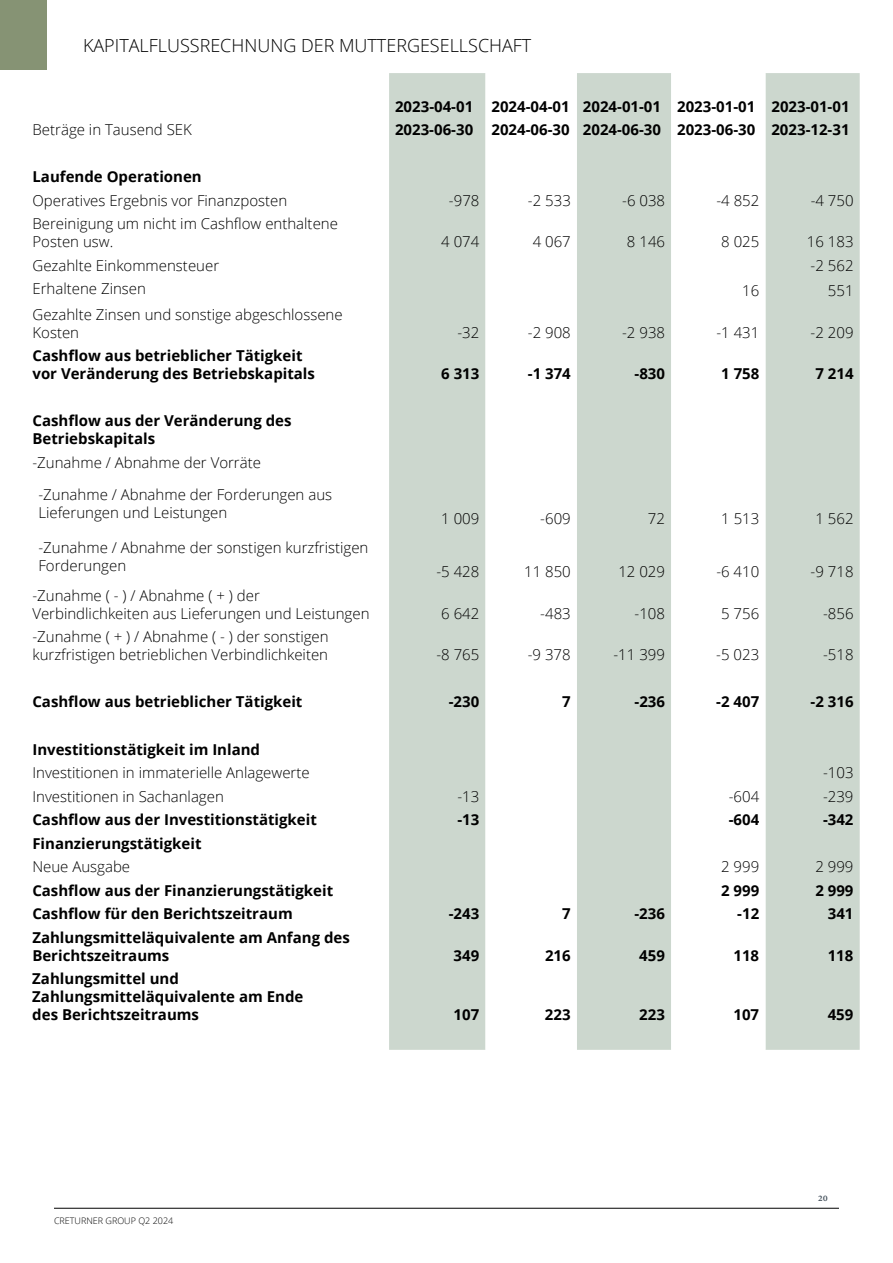
<style>
.page{position:relative;width:893px;height:1263px;background:#fff}
.page>*{position:absolute;margin:0;border:0;box-sizing:border-box;transform-origin:0 0}
.t1{font:300 18px "Open Sans";color:#000}
.t2{font:300 15px/18px "Open Sans";color:#000}
.t3{font:700 15px/18px "Open Sans";color:#000}
.t4{font:15px "Minion Pro";color:#3d4a55}
.t5{font:300 9px "Open Sans";color:#000}
</style>
<div class="page">
<div style="left:389px;top:73px;width:471px;height:977px;background:#ccd7ce"></div>
<svg style="left:485px;top:73px;width:280px;height:977px"></svg>
<hr style="left:54px;top:1208px;width:785px;height:1px;background:#000">
<div style="left:0;top:0;width:47px;height:70px;background:#869374"></div>
<p class="t1" style="left:83px;top:33px;width:450px">KAPITALFLUSSRECHNUNG DER MUTTERGESELLSCHAFT</p>
<p class="t3" style="left:395px;top:97px;width:456px">2023-04-01 2024-04-01 2024-01-01 2023-01-01 2023-01-01</p>
<p class="t2" style="left:33px;top:120px;width:161px">Beträge in Tausend SEK</p>
<p class="t3" style="left:395px;top:120px;width:456px">2023-06-30 2024-06-30 2024-06-30 2023-06-30 2023-12-31</p>
<p class="t3" style="left:33px;top:167px;width:171px">Laufende Operationen</p>
<p class="t2" style="left:33px;top:191px;width:256px">Operatives Ergebnis vor Finanzposten</p>
<p class="t2" style="left:449px;top:191px;width:32px">-978</p>
<p class="t2" style="left:528px;top:191px;width:44px">-2 533</p>
<p class="t2" style="left:622px;top:191px;width:44px">-6 038</p>
<p class="t2" style="left:716px;top:191px;width:44px">-4 852</p>
<p class="t2" style="left:811px;top:191px;width:44px">-4 750</p>
<p class="t2" style="left:33px;top:214px;width:307px">Bereinigung um nicht im Cashflow enthaltene<br>Posten usw.</p>
<p class="t2" style="left:441px;top:232px;width:40px">4 074</p>
<p class="t2" style="left:533px;top:232px;width:40px">4 067</p>
<p class="t2" style="left:627px;top:232px;width:40px">8 146</p>
<p class="t2" style="left:721px;top:232px;width:40px">8 025</p>
<p class="t2" style="left:807px;top:232px;width:48px">16 183</p>
<p class="t2" style="left:32px;top:256px;width:188px">Gezahlte Einkommensteuer</p>
<p class="t2" style="left:811px;top:256px;width:44px">-2 562</p>
<p class="t2" style="left:32px;top:279px;width:115px">Erhaltene Zinsen</p>
<p class="t2" style="left:742px;top:282px;width:19px">16</p>
<p class="t2" style="left:828px;top:282px;width:27px">551</p>
<p class="t2" style="left:33px;top:305px;width:312px">Gezahlte Zinsen und sonstige abgeschlossene<br>Kosten</p>
<p class="t2" style="left:457px;top:323px;width:23px">-32</p>
<p class="t2" style="left:528px;top:323px;width:44px">-2 908</p>
<p class="t2" style="left:622px;top:323px;width:44px">-2 938</p>
<p class="t2" style="left:716px;top:323px;width:44px">-1 431</p>
<p class="t2" style="left:811px;top:323px;width:44px">-2 209</p>
<p class="t3" style="left:32px;top:346px;width:284px">Cashflow aus betrieblicher Tätigkeit vor Veränderung des Betriebskapitals</p>
<p class="t3" style="left:441px;top:364px;width:40px">6 313</p>
<p class="t3" style="left:528px;top:364px;width:44px">-1 374</p>
<p class="t3" style="left:635px;top:364px;width:32px">-830</p>
<p class="t3" style="left:721px;top:364px;width:40px">1 758</p>
<p class="t3" style="left:815px;top:364px;width:40px">7 214</p>
<p class="t3" style="left:32px;top:411px;width:261px">Cashflow aus der Veränderung des<br>Betriebskapitals</p>
<p class="t2" style="left:38px;top:446px;width:295px;line-height:31.8px;text-indent:-6px">-Zunahme / Abnahme der Vorräte -Zunahme / Abnahme der Forderungen aus</p>
<p class="t2" style="left:38px;top:503px;width:190px">Lieferungen und Leistungen</p>
<p class="t2" style="left:441px;top:509px;width:40px">1 009</p>
<p class="t2" style="left:540px;top:509px;width:32px">-609</p>
<p class="t2" style="left:648px;top:509px;width:19px">72</p>
<p class="t2" style="left:721px;top:509px;width:40px">1 513</p>
<p class="t2" style="left:815px;top:509px;width:40px">1 562</p>
<p class="t2" style="left:38px;top:538px;width:331px">-Zunahme / Abnahme der sonstigen kurzfristigen<br>Forderungen</p>
<p class="t2" style="left:436px;top:562px;width:44px">-5 428</p>
<p class="t2" style="left:524px;top:562px;width:48px">11 850</p>
<p class="t2" style="left:618px;top:562px;width:48px">12 029</p>
<p class="t2" style="left:716px;top:562px;width:44px">-6 410</p>
<p class="t2" style="left:811px;top:562px;width:44px">-9 718</p>
<p class="t2" style="left:32px;top:586px;width:339px">-Zunahme ( - ) / Abnahme ( + ) der<br>Verbindlichkeiten aus Lieferungen und Leistungen</p>
<p class="t2" style="left:32px;top:627px;width:298px">-Zunahme ( + ) / Abnahme ( - ) der sonstigen kurzfristigen betrieblichen Verbindlichkeiten</p>
<p class="t2" style="left:441px;top:604px;width:40px">6 642</p>
<p class="t2" style="left:540px;top:604px;width:32px">-483</p>
<p class="t2" style="left:634px;top:604px;width:32px">-108</p>
<p class="t2" style="left:721px;top:604px;width:40px">5 756</p>
<p class="t2" style="left:823px;top:604px;width:32px">-856</p>
<p class="t2" style="left:436px;top:645px;width:44px">-8 765</p>
<p class="t2" style="left:528px;top:645px;width:44px">-9 378</p>
<p class="t2" style="left:613px;top:645px;width:53px">-11 399</p>
<p class="t2" style="left:716px;top:645px;width:44px">-5 023</p>
<p class="t2" style="left:823px;top:645px;width:32px">-518</p>
<p class="t3" style="left:32px;top:692px;width:272px">Cashflow aus betrieblicher Tätigkeit</p>
<p class="t3" style="left:449px;top:692px;width:32px">-230</p>
<p class="t3" style="left:562px;top:692px;width:10px">7</p>
<p class="t3" style="left:634px;top:692px;width:32px">-236</p>
<p class="t3" style="left:716px;top:692px;width:44px">-2 407</p>
<p class="t3" style="left:810px;top:692px;width:44px">-2 316</p>
<p class="t3" style="left:32px;top:740px;width:229px">Investitionstätigkeit im Inland</p>
<p class="t2" style="left:32px;top:763px;width:279px">Investitionen in immaterielle Anlagewerte</p>
<p class="t2" style="left:823px;top:763px;width:32px">-103</p>
<p class="t2" style="left:32px;top:787px;width:193px">Investitionen in Sachanlagen</p>
<p class="t2" style="left:457px;top:787px;width:23px">-13</p>
<p class="t2" style="left:729px;top:787px;width:32px">-604</p>
<p class="t2" style="left:823px;top:787px;width:32px">-239</p>
<p class="t3" style="left:32px;top:810px;width:286px">Cashflow aus der Investitionstätigkeit</p>
<p class="t3" style="left:457px;top:810px;width:23px">-13</p>
<p class="t3" style="left:729px;top:810px;width:32px">-604</p>
<p class="t3" style="left:823px;top:810px;width:32px">-342</p>
<p class="t3" style="left:32px;top:834px;width:171px">Finanzierungstätigkeit</p>
<p class="t2" style="left:32px;top:857px;width:99px">Neue Ausgabe</p>
<p class="t2" style="left:721px;top:857px;width:40px">2 999</p>
<p class="t2" style="left:815px;top:857px;width:40px">2 999</p>
<p class="t3" style="left:32px;top:881px;width:302px">Cashflow aus der Finanzierungstätigkeit</p>
<p class="t3" style="left:721px;top:881px;width:40px">2 999</p>
<p class="t3" style="left:815px;top:881px;width:40px">2 999</p>
<p class="t3" style="left:32px;top:904px;width:262px">Cashflow für den Berichtszeitraum</p>
<p class="t3" style="left:449px;top:904px;width:32px">-243</p>
<p class="t3" style="left:562px;top:904px;width:10px">7</p>
<p class="t3" style="left:634px;top:904px;width:32px">-236</p>
<p class="t3" style="left:737px;top:904px;width:23px">-12</p>
<p class="t3" style="left:828px;top:904px;width:27px">341</p>
<p class="t3" style="left:32px;top:928px;width:319px">Zahlungsmitteläquivalente am Anfang des<br>Berichtszeitraums</p>
<p class="t3" style="left:454px;top:946px;width:27px">349</p>
<p class="t3" style="left:545px;top:946px;width:27px">216</p>
<p class="t3" style="left:639px;top:946px;width:27px">459</p>
<p class="t3" style="left:733px;top:946px;width:27px">118</p>
<p class="t3" style="left:828px;top:946px;width:27px">118</p>
<p class="t3" style="left:32px;top:969px;width:273px">Zahlungsmittel und<br>Zahlungsmitteläquivalente am Ende des Berichtszeitraums</p>
<p class="t5" style="left:54px;top:1215px;width:121px">CRETURNER GROUP Q2 2024</p>
<p class="t3" style="left:454px;top:1005px;width:27px">107</p>
<p class="t3" style="left:545px;top:1005px;width:27px">223</p>
<p class="t3" style="left:639px;top:1005px;width:27px">223</p>
<p class="t3" style="left:733px;top:1005px;width:27px">107</p>
<p class="t3" style="left:828px;top:1005px;width:27px">459</p>
<p class="t4" style="left:818px;top:1186px;width:12px">20</p>
</div>
